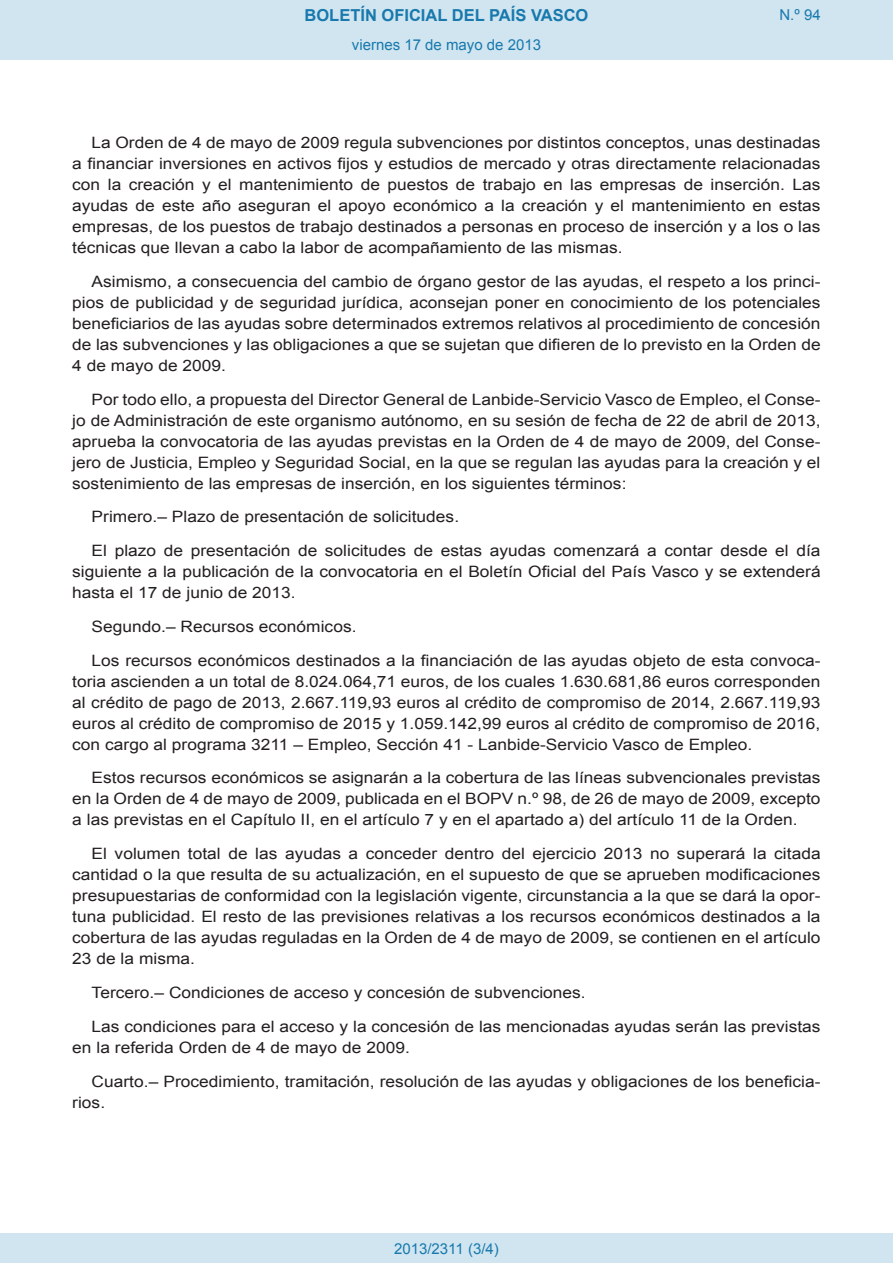
<style>
.page{position:relative;width:893px;height:1263px;background:#fff}
.page>*{position:absolute;margin:0;border:0;box-sizing:border-box;transform-origin:0 0}
.t1{font:700 16.5px "Arial";color:#1879ad}
.BOPVDetalle{font:15.6px/21px "Arial";color:#231f20;text-align:justify;scale:1.11 1}
.Paginacion_Centro{font:15px "Arial";color:#1879ad}
</style>
<div class="page">
<div style="left:0;top:0;width:893px;height:60px;background:#d0e5f0"></div>
<div style="left:0;top:1233px;width:893px;height:30px;background:#d0e5f0"></div>
<p class="t1" style="left:305px;top:4px;width:285px">BOLETÍN OFICIAL DEL PAÍS VASCO</p>
<p class="Paginacion_Centro" style="left:352px;top:35px;width:191px">viernes 17 de mayo de 2013</p>
<p class="Paginacion_Centro" style="left:779px;top:5px;width:43px">N.º 94</p>
<p class="BOPVDetalle" style="left:72px;top:132px;width:676px;text-indent:19px">La Orden de 4 de mayo de 2009 regula subvenciones por distintos conceptos, unas destinadas a financiar inversiones en activos fijos y estudios de mercado y otras directamente relacionadas con la creación y el mantenimiento de puestos de trabajo en las empresas de inserción. Las ayudas de este año aseguran el apoyo económico a la creación y el mantenimiento en estas empresas, de los puestos de trabajo destinados a personas en proceso de inserción y a los o las técnicas que llevan a cabo la labor de acompañamiento de las mismas.</p>
<p class="BOPVDetalle" style="left:72px;top:271px;width:676px;text-indent:19px">Asimismo, a consecuencia del cambio de órgano gestor de las ayudas, el respeto a los princi&shy;pios de publicidad y de seguridad jurídica, aconsejan poner en conocimiento de los potenciales beneficiarios de las ayudas sobre determinados extremos relativos al procedimiento de concesión de las subvenciones y las obligaciones a que se sujetan que difieren de lo previsto en la Orden de 4 de mayo de 2009.</p>
<p class="BOPVDetalle" style="left:72px;top:389px;width:676px;text-indent:19px">Por todo ello, a propuesta del Director General de Lanbide-Servicio Vasco de Empleo, el Conse&shy;jo de Administración de este organismo autónomo, en su sesión de fecha de 22 de abril de 2013, aprueba la convocatoria de las ayudas previstas en la Orden de 4 de mayo de 2009, del Conse&shy;jero de Justicia, Empleo y Seguridad Social, en la que se regulan las ayudas para la creación y el sostenimiento de las empresas de inserción, en los siguientes términos:</p>
<p class="BOPVDetalle" style="left:92px;top:507px;width:333px">Primero.– Plazo de presentación de solicitudes.</p>
<p class="BOPVDetalle" style="left:72px;top:540px;width:676px;text-indent:19px">El plazo de presentación de solicitudes de estas ayudas comenzará a contar desde el día siguiente a la publicación de la convocatoria en el Boletín Oficial del País Vasco y se extenderá hasta el 17 de junio de 2013.</p>
<p class="BOPVDetalle" style="left:92px;top:616px;width:240px">Segundo.– Recursos económicos.</p>
<p class="BOPVDetalle" style="left:72px;top:650px;width:676px;text-indent:19px">Los recursos económicos destinados a la financiación de las ayudas objeto de esta convoca&shy;toria ascienden a un total de 8.024.064,71 euros, de los cuales 1.630.681,86 euros corresponden al crédito de pago de 2013, 2.667.119,93 euros al crédito de compromiso de 2014, 2.667.119,93 euros al crédito de compromiso de 2015 y 1.059.142,99 euros al crédito de compromiso de 2016, con cargo al programa 3211 – Empleo, Sección 41 - Lanbide-Servicio Vasco de Empleo.</p>
<p class="BOPVDetalle" style="left:72px;top:768px;width:676px;text-indent:19px">Estos recursos económicos se asignarán a la cobertura de las líneas subvencionales previstas en la Orden de 4 de mayo de 2009, publicada en el BOPV n.º 98, de 26 de mayo de 2009, excepto a las previstas en el Capítulo II, en el artículo 7 y en el apartado a) del artículo 11 de la Orden.</p>
<p class="BOPVDetalle" style="left:72px;top:843px;width:676px;text-indent:19px">El volumen total de las ayudas a conceder dentro del ejercicio 2013 no superará la citada cantidad o la que resulta de su actualización, en el supuesto de que se aprueben modificaciones presupuestarias de conformidad con la legislación vigente, circunstancia a la que se dará la opor&shy;tuna publicidad. El resto de las previsiones relativas a los recursos económicos destinados a la cobertura de las ayudas reguladas en la Orden de 4 de mayo de 2009, se contienen en el artículo 23 de la misma.</p>
<p class="BOPVDetalle" style="left:92px;top:982px;width:447px">Tercero.– Condiciones de acceso y concesión de subvenciones.</p>
<p class="BOPVDetalle" style="left:72px;top:1016px;width:676px;text-indent:19px">Las condiciones para el acceso y la concesión de las mencionadas ayudas serán las previstas en la referida Orden de 4 de mayo de 2009.</p>
<p class="BOPVDetalle" style="left:72px;top:1071px;width:676px;text-indent:19px">Cuarto.– Procedimiento, tramitación, resolución de las ayudas y obligaciones de los beneficia&shy;rios.</p>
<p class="Paginacion_Centro" style="left:394px;top:1238px;width:106px">2013/2311 (3/4)</p>
</div>
